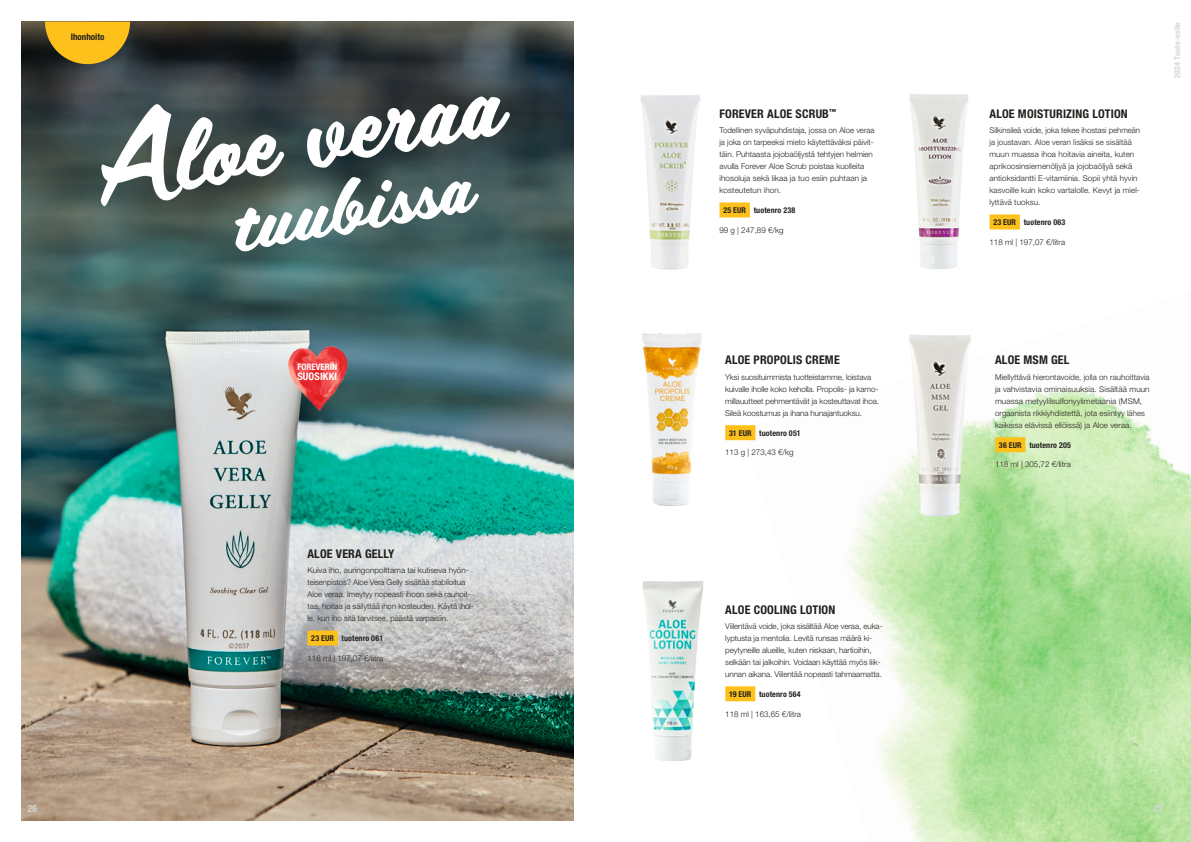
<style>
.page{position:relative;width:1191px;height:842px;background:#fff}
.page>*{position:absolute;margin:0;border:0;box-sizing:border-box;transform-origin:0 0}
.t1{font:103px "Scriptorama JF Tradeshow";color:#fff}
.t2{font:81px "Scriptorama JF Tradeshow";color:#fff}
.body_title{font:700 condensed 12px "Helvetica Neue LT Std";letter-spacing:.015em;color:#21201c}
.body_title-2{font:700 condensed 10.4px "Helvetica Neue LT Std";letter-spacing:.015em;color:#fff}
.t3{font:700 condensed 10px "Helvetica Neue LT Std";color:#d5d6d2}
.body_title-3{font:700 condensed 9px "Helvetica Neue LT Std";color:#fff}
.t4{font:700 condensed 9px "Helvetica Neue LT Std";color:#21201c}
.body_copy{font:300 8px/12px "Helvetica Neue LT Std";color:#21201c}
.body_copy-2{font:700 condensed 8px "Helvetica Neue LT Std";letter-spacing:.02em;color:#21201c}
.t5{font:700 condensed 8px "Helvetica Neue LT Std";letter-spacing:.03em;color:#d5d6d2}
</style>
<div class="page">
<img style="left:741px;top:387px;width:450px;height:455px">
<img style="left:22px;top:22px;width:552px;height:798px">
<div style="left:307px;top:630px;width:31px;height:15px;background:#fec01b"></div>
<img style="left:642px;top:581px;width:61px;height:180px">
<div style="left:725px;top:686px;width:30px;height:15px;background:#fec01b"></div>
<div style="left:995px;top:437px;width:30px;height:15px;background:#fec01b"></div>
<img style="left:906px;top:334px;width:66px;height:184px">
<div style="left:725px;top:425px;width:30px;height:15px;background:#fec01b"></div>
<img style="left:642px;top:333px;width:60px;height:173px">
<img style="left:286px;top:343px;width:62px;height:69px">
<div style="left:719px;top:202px;width:31px;height:15px;background:#fec01b"></div>
<img style="left:641px;top:95px;width:59px;height:175px">
<div style="left:989px;top:214px;width:30px;height:15px;background:#fec01b"></div>
<img style="left:909px;top:94px;width:59px;height:175px">
<svg style="left:45px;top:22px;width:85px;height:42px"></svg>
<p class="t4" style="left:71px;top:31px;width:35px">Ihonhoito</p>
<p class="t5" style="left:1172px;top:78px;width:58px;rotate:-90deg">2024 Tuote-esite</p>
<p class="t1" style="left:77px;top:97px;width:416px;rotate:-10deg">Aloe veraa</p>
<p class="t2" style="left:222px;top:167px;width:243px;rotate:-10deg">tuubissa</p>
<p class="body_title-3" style="left:297px;top:362px;width:41px">FOREVERIN</p>
<p class="body_title-2" style="left:297px;top:370px;width:41px">SUOSIKKI</p>
<p class="body_title" style="left:307px;top:546px;width:88px">ALOE VERA GELLY</p>
<p class="body_copy" style="left:307px;top:564px;width:168px">Kuiva iho, auringonpolttama tai kutiseva hyön&shy;teisenpistos? Aloe Vera Gelly sisältää stabiloitua Aloe veraa. Imeytyy nopeasti ihoon sekä rauhoit&shy;taa, hoitaa ja säilyttää ihon kosteuden. Käytä ihol&shy;le, kun iho sitä tarvitsee, päästä varpaisiin.</p>
<p class="body_copy-2" style="left:311px;top:633px;width:73px">23 EUR tuotenro 061</p>
<p class="body_copy" style="left:307px;top:652px;width:77px">118 ml | 197,07 €/litra</p>
<p class="body_title" style="left:719px;top:106px;width:118px">FOREVER ALOE SCRUB<sup>™</sup></p>
<p class="body_copy" style="left:719px;top:124px;width:157px">Todellinen syväpuhdistaja, jossa on Aloe veraa ja joka on tarpeeksi mieto käytettäväksi päivit&shy;täin. Puhtaasta jojobaöljystä tehtyjen helmien avulla Forever Aloe Scrub poistaa kuolleita ihosoluja sekä likaa ja tuo esiin puhtaan ja kosteutetun ihon.</p>
<p class="body_copy-2" style="left:723px;top:205px;width:73px">25 EUR tuotenro 238</p>
<p class="body_copy" style="left:719px;top:224px;width:66px">99 g | 247,89 €/kg</p>
<p class="body_title" style="left:725px;top:353px;width:116px">ALOE PROPOLIS CREME</p>
<p class="body_copy" style="left:725px;top:371px;width:155px">Yksi suosituimmista tuotteistamme, loistava kuivalle iholle koko keholla. Propolis- ja kamo&shy;millauutteet pehmentävät ja kosteuttavat ihoa.<br>Sileä koostumus ja ihana hunajantuoksu.</p>
<p class="body_copy-2" style="left:729px;top:428px;width:73px">31 EUR tuotenro 051</p>
<p class="body_copy" style="left:725px;top:446px;width:70px">113 g | 273,43 €/kg</p>
<p class="body_title" style="left:725px;top:602px;width:112px">ALOE COOLING LOTION</p>
<p class="body_copy" style="left:725px;top:620px;width:159px">Viilentävä voide, joka sisältää Aloe veraa, euka&shy;lyptusta ja mentolia. Levitä runsas määrä ki&shy;peytyneille alueille, kuten niskaan, hartioihin, selkään tai jalkoihin. Voidaan käyttää myös liik&shy;unnan aikana. Viilentää nopeasti tahmaamatta.</p>
<p class="body_copy-2" style="left:729px;top:689px;width:73px">19 EUR tuotenro 564</p>
<p class="body_copy" style="left:725px;top:707px;width:77px">118 ml | 163,65 €/litra</p>
<p class="body_title" style="left:989px;top:106px;width:140px">ALOE MOISTURIZING LOTION</p>
<p class="body_copy" style="left:989px;top:124px;width:152px">Silkinsileä voide, joka tekee ihostasi pehmeän ja joustavan. Aloe veran lisäksi se sisältää muun muassa ihoa hoitavia aineita, kuten aprikoosinsiemenöljyä ja jojobaöljyä sekä antioksidantti E-vitamiinia. Sopii yhtä hyvin kasvoille kuin koko vartalolle. Kevyt ja miel&shy;lyttävä tuoksu.</p>
<p class="body_copy-2" style="left:993px;top:217px;width:74px">23 EUR tuotenro 063</p>
<p class="body_copy" style="left:989px;top:236px;width:77px">118 ml | 197,07 €/litra</p>
<p class="body_title" style="left:995px;top:353px;width:76px">ALOE MSM GEL</p>
<p class="body_copy" style="left:995px;top:371px;width:156px">Miellyttävä hierontavoide, jolla on rauhoittavia ja vahvistavia ominaisuuksia. Sisältää muun muassa metyylilsulfonyylimetaania (MSM, orgaanista rikkiyhdistettä, jota esiintyy lähes kaikissa elävissä eliöissä) ja Aloe veraa.</p>
<p class="body_copy-2" style="left:999px;top:440px;width:74px">36 EUR tuotenro 205</p>
<p class="body_copy" style="left:995px;top:458px;width:77px">118 ml | 305,72 €/litra</p>
<p class="t3" style="left:28px;top:802px;width:11px">26</p>
<p class="t3" style="left:1153px;top:802px;width:11px">27</p>
</div>
